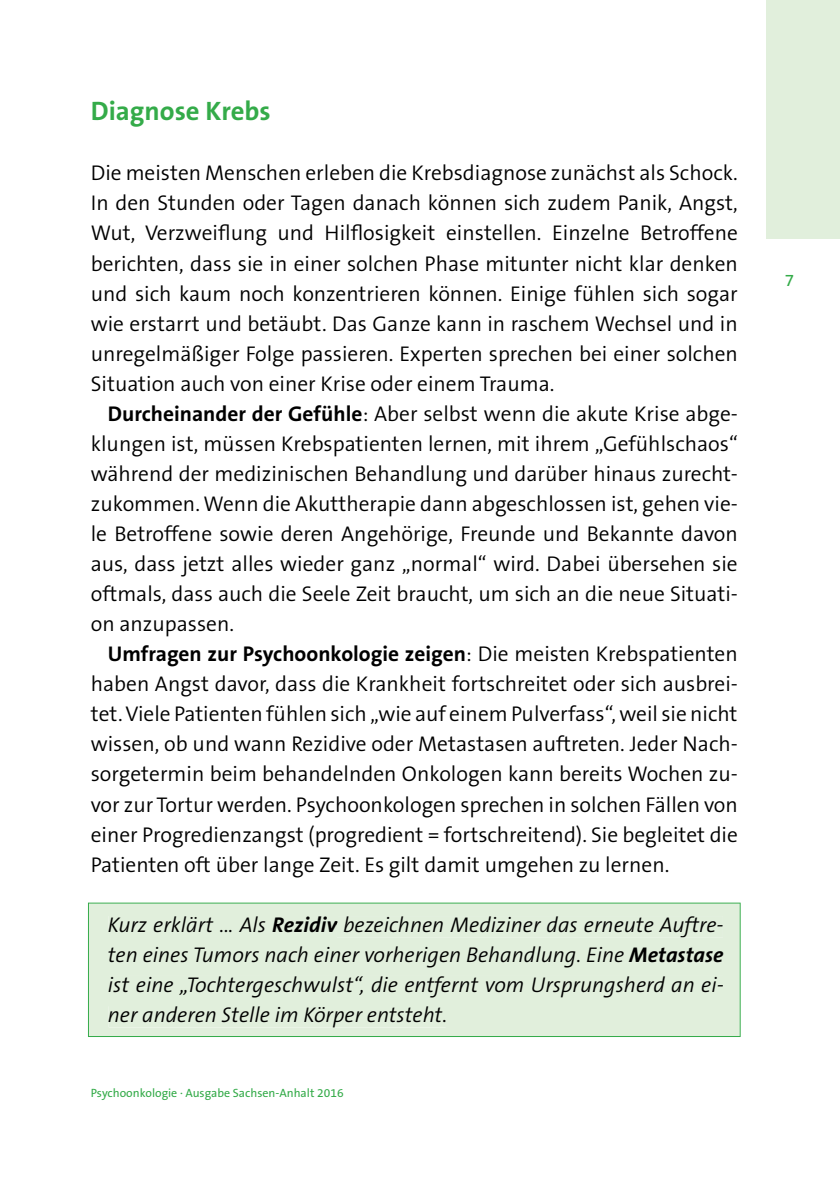
<style>
.page{position:relative;width:840px;height:1191px;background:#fff}
.page>*{position:absolute;margin:0;border:0;box-sizing:border-box;transform-origin:0 0}
.t1{font:700 26.8px "The Sans B7";color:#34ab49}
.t2{font:300 21.4px/30px "The Sans B4";color:#000;text-align:justify}
.t3{font:italic 300 21.4px/30px "The Sans B4";color:#000;text-align:justify}
.t4{font:700 21.4px "The Sans B7";color:#000}
.t5{font:17px "The Sans B5 Plain";color:#34ab49}
.t6{font:12px "The Sans B5 Plain";color:#34ab49}
.s1{font-family:"The Sans B7";font-weight:700}
.s2{font-family:"The Sans B4";font-weight:300}
</style>
<div class="page">
<div style="left:765px;top:0;width:74px;height:238px;background:#e1efdc"></div>
<div style="left:88px;top:902px;width:652px;height:135px;background:#e1efdc"></div>
<p class="t1" style="left:91px;top:97px;width:181px">Diagnose Krebs</p>
<p class="t2" style="left:91px;top:159px;width:648px">Die meisten Menschen erleben die Krebsdiagnose zunächst als Schock.<br>In den Stunden oder Tagen danach können sich zudem Panik, Angst, Wut, Verzweiflung und Hilflosigkeit einstellen. Einzelne Betroffene berichten, dass sie in einer solchen Phase mitunter nicht klar denken und sich kaum noch konzentrieren können. Einige fühlen sich sogar wie erstarrt und betäubt. Das Ganze kann in raschem Wechsel und in unregelmäßiger Folge passieren. Experten sprechen bei einer solchen Situation auch von einer Krise oder einem Trauma.</p>
<p class="t2" style="left:91px;top:399px;width:648px;text-indent:17px"><span class="s1">Durcheinander der Gefühle</span>: Aber selbst wenn die akute Krise abge&shy;klungen ist, müssen Krebspatienten lernen, mit ihrem „Gefühlschaos“ während der medizinischen Behandlung und darüber hinaus zurecht&shy;zukommen. Wenn die Akuttherapie dann abgeschlossen ist, gehen vie&shy;le Betroffene sowie deren Angehörige, Freunde und Bekannte davon aus, dass jetzt alles wieder ganz „normal“ wird. Dabei übersehen sie oftmals, dass auch die Seele Zeit braucht, um sich an die neue Situati&shy;on anzupassen.</p>
<p class="t4" style="left:108px;top:642px;width:631px">Umfragen zur Psychoonkologie zeigen<span class="s2">: Die meisten Krebspatienten</span></p>
<p class="t2" style="left:91px;top:669px;width:648px">haben Angst davor, dass die Krankheit fortschreitet oder sich ausbrei&shy;tet. Viele Patienten fühlen sich „wie auf einem Pulverfass“, weil sie nicht wissen, ob und wann Rezidive oder Metastasen auftreten. Jeder Nach&shy;sorgetermin beim behandelnden Onkologen kann bereits Wochen zu&shy;vor zur Tortur werden. Psychoonkologen sprechen in solchen Fällen von einer Progredienzangst (progredient = fortschreitend). Sie begleitet die Patienten oft über lange Zeit. Es gilt damit umgehen zu lernen.</p>
<p class="t3" style="left:108px;top:910px;width:617px">Kurz erklärt ... Als <span class="s1">Rezidiv</span> bezeichnen Mediziner das erneute Auftre&shy;ten eines Tumors nach einer vorherigen Behandlung. Eine <span class="s1">Metastase </span>ist eine „Tochtergeschwulst“, die entfernt vom Ursprungsherd an ei&shy;ner anderen Stelle im Körper entsteht.</p>
<p class="t6" style="left:91px;top:1086px;width:254px">Psychoonkologie · Ausgabe Sachsen-Anhalt 2016</p>
<p class="t5" style="left:784px;top:271px;width:11px">7</p>
</div>
